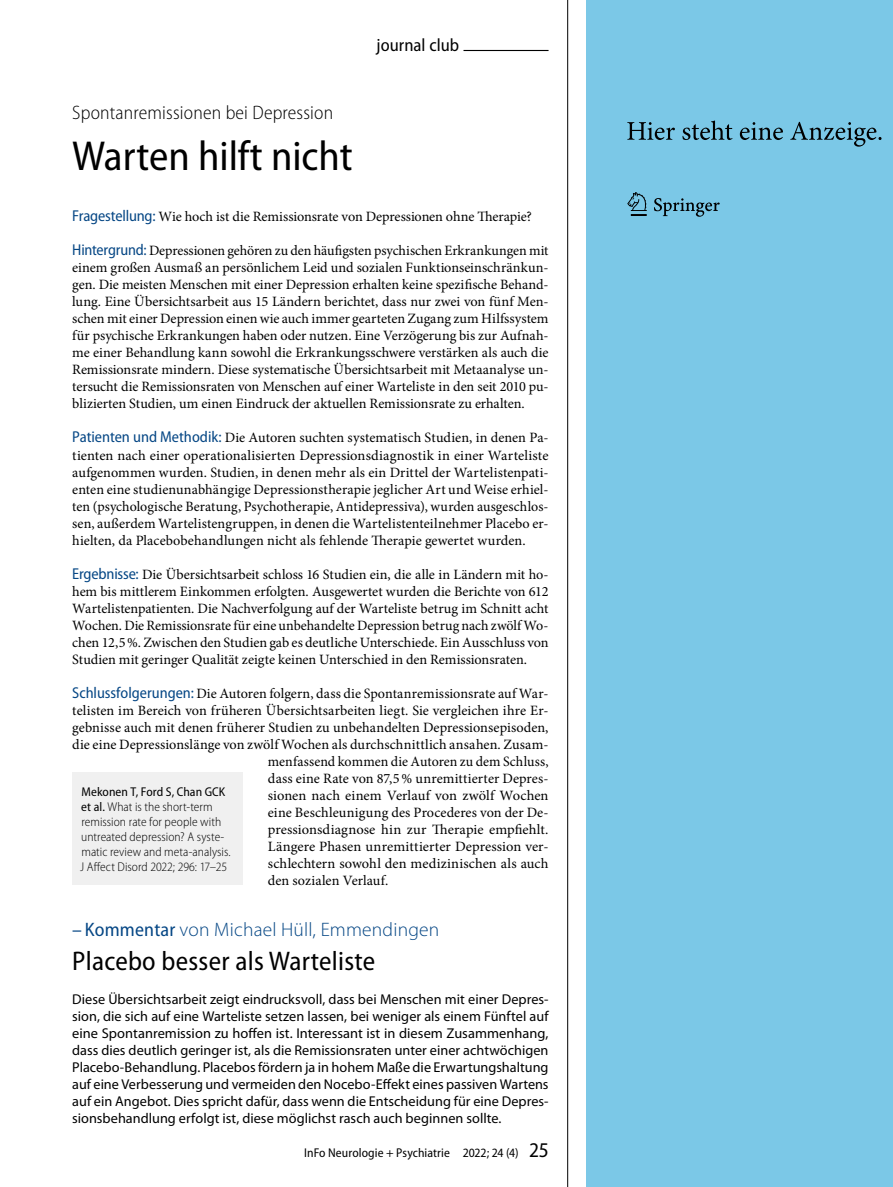
<style>
.page{position:relative;width:893px;height:1187px;background:#fff}
.page>*{position:absolute;margin:0;border:0;box-sizing:border-box;transform-origin:0 0}
.Title_1{font:semi-condensed 42px "Myriad Pro";color:#000}
.Box_SectionHeading_x{font:semi-condensed 27px "Myriad Pro";letter-spacing:.01em;color:#000}
.NoXML_Pagina{font:semi-condensed 21px "Myriad Pro";color:#000}
.t1{font:300 19.5px "Myriad Pro";letter-spacing:.01em;color:#064785}
.SuperTitle_1{font:300 semi-condensed 19.5px "Myriad Pro";letter-spacing:.01em;color:#000}
.Category_x{font:semi-condensed 18px "Myriad Pro";color:#000}
.Para_Entry{font:14.25px/17px "Minion Pro";color:#000;text-align:justify}
.Para_Box{font:14.25px/17px "Myriad Pro";letter-spacing:.005em;color:#000;text-align:justify}
.Para_Originalie{font:300 semi-condensed 12.75px/15px "Myriad Pro";letter-spacing:.005em;color:#000}
.NoXML_Pagina-2{font:semi-condensed 12.75px "Myriad Pro";letter-spacing:.005em;color:#000}
.s1{font-family:"Myriad Pro";font-stretch:semi-condensed;font-size:15.75px;color:#064785}
.s2{font-weight:400}
.s3{font-weight:400;font-stretch:semi-expanded}
.s4{font-weight:400;font-stretch:semi-condensed}
</style>
<div class="page">
<div style="left:72px;top:772px;width:170px;height:112px;background:#f0f0f0"></div>
<hr style="left:567px;top:0;width:1px;height:1186px;background:#000">
<hr style="left:463px;top:50px;width:86px;height:1px;background:#000">
<div style="left:587px;top:0;width:306px;height:1186px;background:#7bc8e7"></div>
<svg style="left:627px;top:120px;width:254px;height:27px"></svg>
<svg style="left:627px;top:192px;width:93px;height:25px"></svg>
<p class="Category_x" style="left:377px;top:35px;width:84px">journal club</p>
<p class="SuperTitle_1" style="left:72px;top:102px;width:263px">Spontanremissionen bei Depression</p>
<p class="Title_1" style="left:72px;top:133px;width:282px">Warten hilft nicht</p>
<p class="Para_Entry" style="left:72px;top:208px;width:461px"><span class="s1">Fragestellung:</span> Wie hoch ist die Remissionsrate von Depressionen ohne Therapie?</p>
<p class="Para_Entry" style="left:72px;top:242px;width:478px"><span class="s1">Hintergrund:</span> Depressionen gehören zu den häufigsten psychischen Erkrankungen mit einem großen Ausmaß an persönlichem Leid und sozialen Funktionseinschränkun&shy;gen. Die meisten Menschen mit einer Depression erhalten keine spezifische Behand&shy;lung. Eine Übersichtsarbeit aus 15 Ländern berichtet, dass nur zwei von fünf Men&shy;schen mit einer Depression einen wie auch immer gearteten Zugang zum Hilfssystem für psychische Erkrankungen haben oder nutzen. Eine Verzögerung bis zur Aufnah&shy;me einer Behandlung kann sowohl die Erkrankungsschwere verstärken als auch die Remissionsrate mindern. Diese systematische Übersichtsarbeit mit Metaanalyse un&shy;tersucht die Remissionsraten von Menschen auf einer Warteliste in den seit 2010 pu&shy;blizierten Studien, um einen Eindruck der aktuellen Remissionsrate zu erhalten.</p>
<p class="Para_Entry" style="left:72px;top:429px;width:478px"><span class="s1">Patienten und Methodik:</span> Die Autoren suchten systematisch Studien, in denen Pa&shy;tienten nach einer operationalisierten Depressionsdiagnostik in einer Warteliste aufgenommen wurden. Studien, in denen mehr als ein Drittel der Wartelistenpati&shy;enten eine studienunabhängige Depressionstherapie jeglicher Art und Weise erhiel&shy;ten (psychologische Beratung, Psychotherapie, Antidepressiva), wurden ausgeschlos&shy;sen, außerdem Wartelistengruppen, in denen die Wartelistenteilnehmer Placebo er&shy;hielten, da Placebobehandlungen nicht als fehlende Therapie gewertet wurden.</p>
<p class="Para_Entry" style="left:72px;top:565px;width:478px"><span class="s1">Ergebnisse:</span> Die Übersichtsarbeit schloss 16 Studien ein, die alle in Ländern mit ho&shy;hem bis mittlerem Einkommen erfolgten. Ausgewertet wurden die Berichte von 612<br>Wartelistenpatienten. Die Nachverfolgung auf der Warteliste betrug im Schnitt acht Wochen. Die Remissionsrate für eine unbehandelte Depression betrug nach zwölf Wo&shy;chen 12,5%. Zwischen den Studien gab es deutliche Unterschiede. Ein Ausschluss von Studien mit geringer Qualität zeigte keinen Unterschied in den Remissionsraten.</p>
<p class="Para_Entry" style="left:72px;top:684px;width:478px"><span class="s1">Schlussfolgerungen:</span> Die Autoren folgern, dass die Spontanremissionsrate auf War-</p>
<p class="Para_Entry" style="left:72px;top:701px;width:478px">telisten im Bereich von früheren Übersichtsarbeiten liegt. Sie vergleichen ihre Er-</p>
<p class="Para_Entry" style="left:72px;top:718px;width:478px">gebnisse auch mit denen früherer Studien zu unbehandelten Depressionsepisoden,</p>
<p class="Para_Entry" style="left:72px;top:735px;width:478px">die eine Depressionslänge von zwölf Wochen als durchschnittlich ansahen. Zusam-</p>
<p class="Para_Entry" style="left:268px;top:752px;width:282px">menfassend kommen die Autoren zu dem Schluss,</p>
<p class="Para_Entry" style="left:268px;top:769px;width:282px">dass eine Rate von 87,5% unremittierter Depres-</p>
<p class="Para_Entry" style="left:268px;top:786px;width:282px">sionen nach einem Verlauf von zwölf Wochen</p>
<p class="Para_Entry" style="left:268px;top:803px;width:282px">eine Beschleunigung des Procederes von der De-</p>
<p class="Para_Entry" style="left:268px;top:820px;width:282px">pressionsdiagnose hin zur Therapie empfiehlt.</p>
<p class="Para_Entry" style="left:268px;top:837px;width:282px">Längere Phasen unremittierter Depression ver-</p>
<p class="Para_Entry" style="left:268px;top:854px;width:282px">schlechtern sowohl den medizinischen als auch</p>
<p class="Para_Entry" style="left:268px;top:871px;width:122px">den sozialen Verlauf.</p>
<p class="Para_Originalie" style="left:80px;top:784px;width:152px"><span class="s2">Mekonen T, Ford S, Chan GCK et al.</span> What is the short-term remission rate for people with untreated depression? A syste&shy;matic review and meta-analysis.<br>J Affect Disord 2022; 296: 17–25</p>
<p class="t1" style="left:72px;top:918px;width:368px"><span class="s3">–</span> <span class="s4">Kommentar</span> von Michael Hüll, Emmendingen</p>
<p class="Box_SectionHeading_x" style="left:72px;top:946px;width:304px">Placebo besser als Warteliste</p>
<p class="Para_Box" style="left:72px;top:990px;width:478px">Diese Übersichtsarbeit zeigt eindrucksvoll, dass bei Menschen mit einer Depres&shy;sion, die sich auf eine Warteliste setzen lassen, bei weniger als einem Fünftel auf eine Spontanremission zu hoffen ist. Interessant ist in diesem Zusammenhang, dass dies deutlich geringer ist, als die Remissionsraten unter einer achtwöchigen Placebo-Behandlung. Placebos fördern ja in hohem Maße die Erwartungshaltung auf eine Verbesserung und vermeiden den Nocebo-Effekt eines passiven Wartens auf ein Angebot. Dies spricht dafür, dass wenn die Entscheidung für eine Depres&shy;sionsbehandlung erfolgt ist, diese möglichst rasch auch beginnen sollte.</p>
<p class="NoXML_Pagina-2" style="left:304px;top:1145px;width:216px">InFo Neurologie + Psychiatrie 2022; 24 (4)</p>
<p class="NoXML_Pagina" style="left:529px;top:1138px;width:21px">25</p>
</div>
